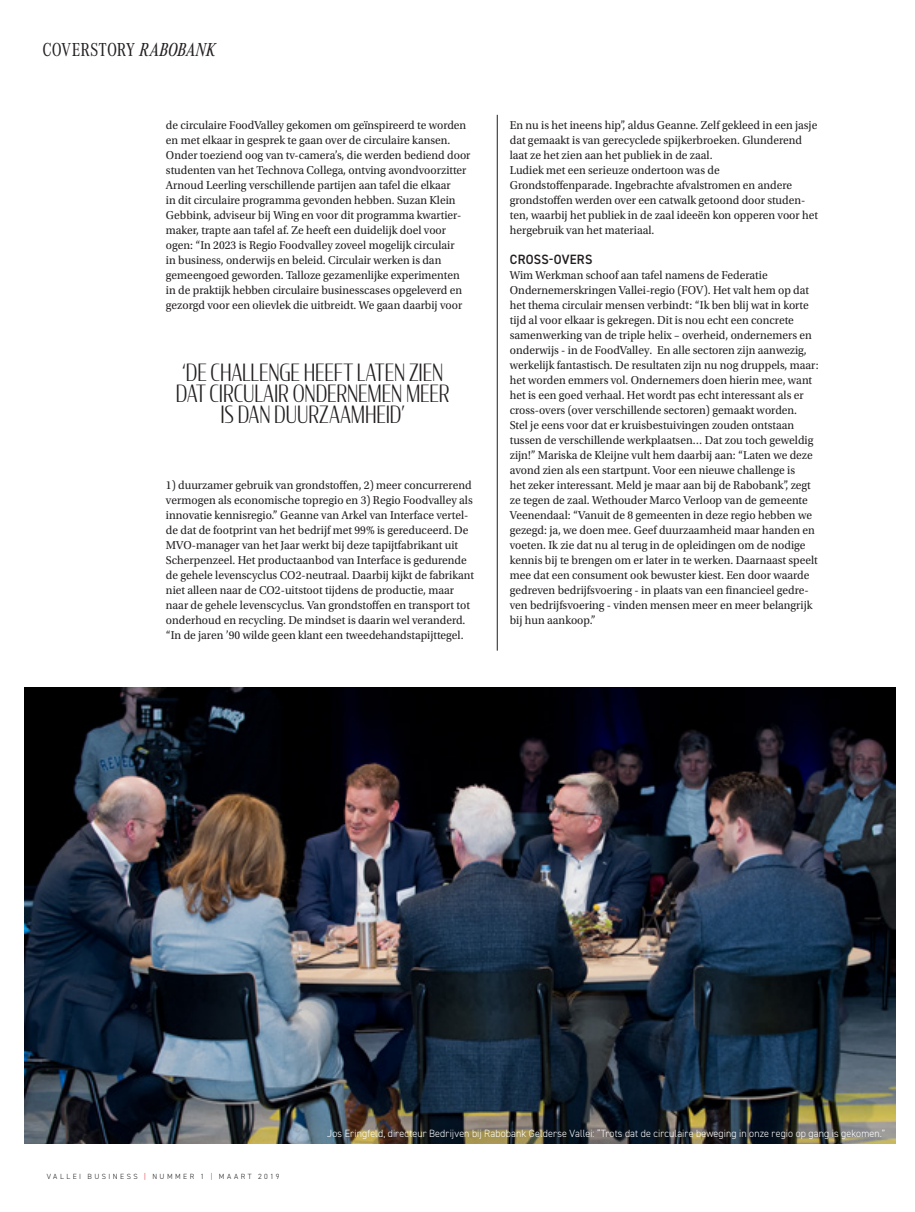
<style>
.page{position:relative;width:915px;height:1212px;background:#fff}
.page>*{position:absolute;margin:0;border:0;box-sizing:border-box;transform-origin:0 0}
.streamer_condor{font:300 23.55px/21px "Condor Cond";letter-spacing:-.005em;color:#231f20;text-align:center;scale:.95 1}
.t1{font:19.5px "Corporate A Cond Pro";color:#231f20}
.tussenkop_dinn{font:600 13.5px "DIN2014";letter-spacing:.02em;color:#231f20;scale:.95 1}
.platte_tekst{font:12px/15px "Utopia Std";color:#231f20;scale:.96 1}
.fotbijschrift_dinn{font:300 10.5px "DIN2014";letter-spacing:.01em;color:#fff;scale:.95 1}
.t2{font:300 7.5px "DIN2014";letter-spacing:.325em;color:#231f20}
.s1{font-style:italic}
.s2{color:#d81c23}
</style>
<div class="page">
<hr style="left:497px;top:115px;width:1px;height:536px;background:#231f20">
<img style="left:24px;top:688px;width:870px;height:455px">
<p class="t1" style="left:43px;top:36px;width:174px">COVERSTORY <span class="s1">RABOBANK</span></p>
<p class="platte_tekst" style="left:166px;top:118px;width:319px">de circulaire FoodValley gekomen om geïnspireerd te worden en met elkaar in gesprek te gaan over de circulaire kansen.<br>Onder toeziend oog van tv-camera’s, die werden bediend door studenten van het Technova Collega, ontving avondvoorzitter Arnoud Leerling verschillende partijen aan tafel die elkaar<br>in dit circulaire programma gevonden hebben. Suzan Klein Gebbink, adviseur bij Wing en voor dit programma kwartier&shy;maker, trapte aan tafel af. Ze heeft een duidelijk doel voor ogen: “In 2023 is Regio Foodvalley zoveel mogelijk circulair<br>in business, onderwijs en beleid. Circulair werken is dan gemeengoed geworden. Talloze gezamenlijke experimenten in de praktijk hebben circulaire businesscases opgeleverd en gezorgd voor een olievlek die uitbreidt. We gaan daarbij voor</p>
<p class="streamer_condor" style="left:176px;top:361px;width:289px">‘DE CHALLENGE HEEFT LATEN ZIEN<br>DAT CIRCULAIR ONDERNEMEN MEER<br>IS DAN DUURZAAMHEID’</p>
<p class="platte_tekst" style="left:166px;top:478px;width:322px">1) duurzamer gebruik van grondstoffen, 2) meer concurrerend vermogen als economische topregio en 3) Regio Foodvalley als innovatie kennisregio.” Geanne van Arkel van Interface vertel&shy;de dat de footprint van het bedrijf met 99% is gereduceerd. De MVO-manager van het Jaar werkt bij deze tapijtfabrikant uit Scherpenzeel. Het productaanbod van Interface is gedurende de gehele levenscyclus CO2-neutraal. Daarbij kijkt de fabrikant niet alleen naar de CO2-uitstoot tijdens de productie, maar naar de gehele levenscyclus. Van grondstoffen en transport tot onderhoud en recycling. De mindset is daarin wel veranderd. “In de jaren ’90 wilde geen klant een tweedehandstapijttegel.</p>
<p class="platte_tekst" style="left:509px;top:118px;width:322px">En nu is het ineens hip”, aldus Geanne. Zelf gekleed in een jasje dat gemaakt is van gerecyclede spijkerbroeken. Glunderend laat ze het zien aan het publiek in de zaal.</p>
<p class="platte_tekst" style="left:509px;top:163px;width:322px">Ludiek met een serieuze ondertoon was de Grondstoffenparade. Ingebrachte afvalstromen en andere grondstoffen werden over een catwalk getoond door studen&shy;ten, waarbij het publiek in de zaal ideeën kon opperen voor het hergebruik van het materiaal.</p>
<p class="tussenkop_dinn" style="left:509px;top:250px;width:88px">CROSS-OVERS</p>
<p class="platte_tekst" style="left:509px;top:268px;width:323px">Wim Werkman schoof aan tafel namens de Federatie Ondernemerskringen Vallei-regio (FOV). Het valt hem op dat het thema circulair mensen verbindt: “Ik ben blij wat in korte tijd al voor elkaar is gekregen. Dit is nou echt een concrete samenwerking van de triple helix – overheid, ondernemers en onderwijs - in de FoodValley. En alle sectoren zijn aanwezig, werkelijk fantastisch. De resultaten zijn nu nog druppels, maar: het worden emmers vol. Ondernemers doen hierin mee, want het is een goed verhaal. Het wordt pas echt interessant als er cross-overs (over verschillende sectoren) gemaakt worden.<br>Stel je eens voor dat er kruisbestuivingen zouden ontstaan tussen de verschillende werkplaatsen… Dat zou toch geweldig zijn!” Mariska de Kleijne vult hem daarbij aan: “Laten we deze avond zien als een startpunt. Voor een nieuwe challenge is<br>het zeker interessant. Meld je maar aan bij de Rabobank”, zegt ze tegen de zaal. Wethouder Marco Verloop van de gemeente Veenendaal: “Vanuit de 8 gemeenten in deze regio hebben we gezegd: ja, we doen mee. Geef duurzaamheid maar handen en voeten. Ik zie dat nu al terug in de opleidingen om de nodige kennis bij te brengen om er later in te werken. Daarnaast speelt mee dat een consument ook bewuster kiest. Een door waarde gedreven bedrijfsvoering - in plaats van een financieel gedre&shy;ven bedrijfsvoering - vinden mensen meer en meer belangrijk bij hun aankoop.”</p>
<p class="t2" style="left:47px;top:1172px;width:234px">VALLEI BUSINESS <span class="s2">|</span> NUMMER 1 <span class="s2">|</span> MAART 2019</p>
<p class="fotbijschrift_dinn" style="left:327px;top:1127px;width:588px">Jos Eringfeld, directeur Bedrijven bij Rabobank Gelderse Vallei: “Trots dat de circulaire beweging in onze regio op gang is gekomen.”</p>
</div>
